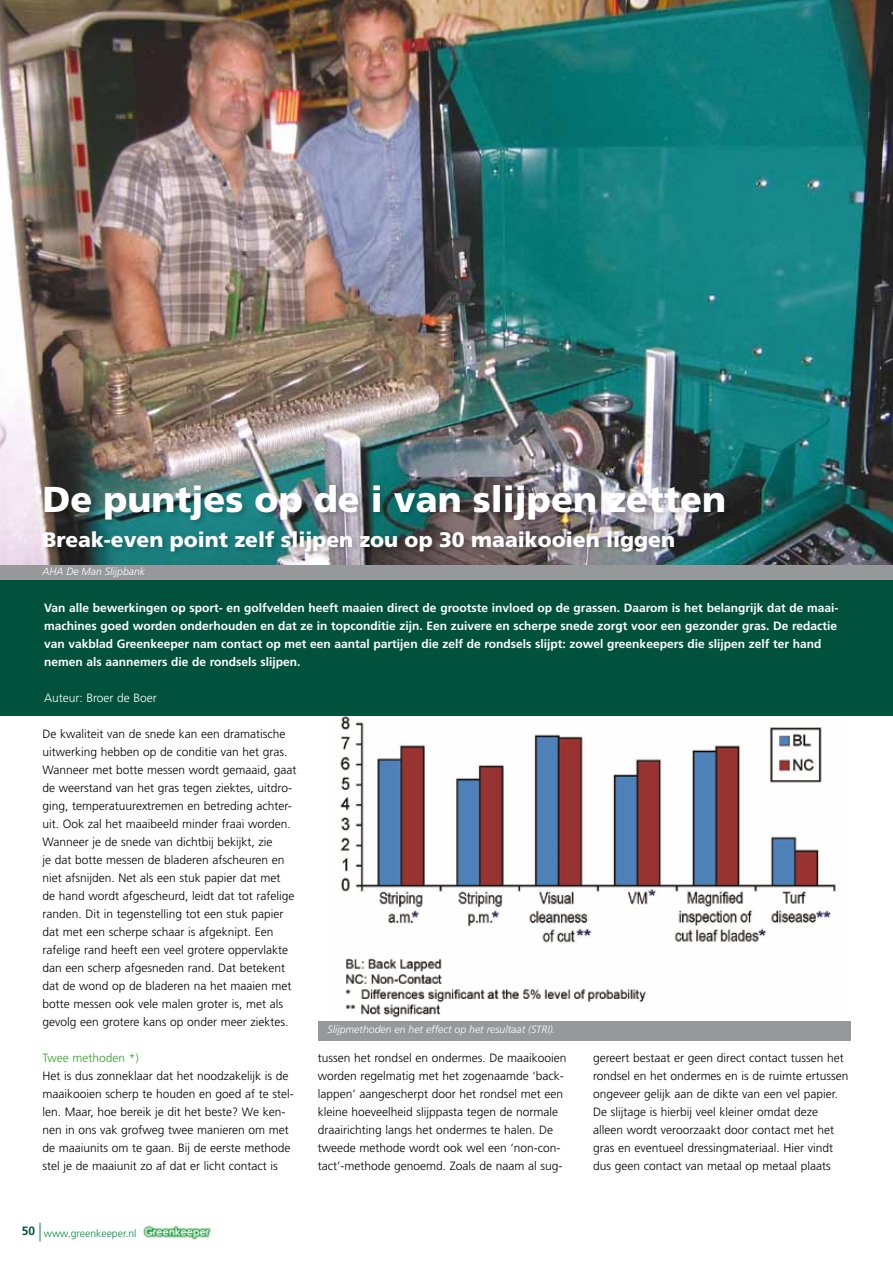
<style>
.page{position:relative;width:893px;height:1263px;background:#fff}
.page>*{position:absolute;margin:0;border:0;box-sizing:border-box;transform-origin:0 0}
.t1{font:900 36px "Frutiger";color:#fff}
.t2{font:900 21px "Frutiger";color:#fff}
.t3{font:300 12px/18px "Frutiger";color:#000}
.t4{font:700 12px/18px "Frutiger";color:#fff}
.t5{font:300 12px "Frutiger";color:#fff}
.t6{font:300 12px "Frutiger";color:#35a32c}
.t7{font:italic 300 10.5px "Frutiger";color:#fff}
.t8{font:300 10.5px "Frutiger";color:#008b45}
.s1{font-weight:700;font-size:12px;color:#00523c}
</style>
<div class="page">
<img style="left:143px;top:1225px;width:68px;height:15px">
<svg style="left:40px;top:1223px;width:1px;height:18px"></svg>
<img style="left:0;top:0;width:893px;height:565px">
<div style="left:44px;top:483px;width:688px;height:44px;background:#000;opacity:.2"></div>
<div style="left:42px;top:529px;width:639px;height:29px;background:#000;opacity:.2"></div>
<div style="left:0;top:565px;width:893px;height:19px;background:#97989a"></div>
<img style="left:331px;top:715px;width:513px;height:303px">
<div style="left:318px;top:1021px;width:532px;height:19px;background:#97989a"></div>
<div style="left:0;top:580px;width:893px;height:135px;background:#00523c"></div>
<h1 class="t1" style="left:43px;top:477px;width:685px">De puntjes op de i van slijpen zetten</h1>
<h2 class="t2" style="left:43px;top:526px;width:634px">Break-even point zelf slijpen zou op 30 maaikooien liggen</h2>
<p class="t7" style="left:43px;top:566px;width:104px">AHA De Man Slijpbank</p>
<p class="t4" style="left:44px;top:599px;width:796px">Van alle bewerkingen op sport- en golfvelden heeft maaien direct de grootste invloed op de grassen. Daarom is het belangrijk dat de maai&shy;machines goed worden onderhouden en dat ze in topconditie zijn. Een zuivere en scherpe snede zorgt voor een gezonder gras. De redactie van vakblad Greenkeeper nam contact op met een aantal partijen die zelf de rondsels slijpt: zowel greenkeepers die slijpen zelf ter hand nemen als aannemers die de rondsels slijpen.</p>
<p class="t5" style="left:44px;top:691px;width:114px">Auteur: Broer de Boer</p>
<p class="t3" style="left:43px;top:725px;width:256px">De kwaliteit van de snede kan een dramatische uitwerking hebben op de conditie van het gras.<br>Wanneer met botte messen wordt gemaaid, gaat de weerstand van het gras tegen ziektes, uitdro&shy;ging, temperatuurextremen en betreding achter&shy;uit. Ook zal het maaibeeld minder fraai worden.<br>Wanneer je de snede van dichtbij bekijkt, zie<br>je dat botte messen de bladeren afscheuren en niet afsnijden. Net als een stuk papier dat met<br>de hand wordt afgescheurd, leidt dat tot rafelige randen. Dit in tegenstelling tot een stuk papier dat met een scherpe schaar is afgeknipt. Een rafelige rand heeft een veel grotere oppervlakte dan een scherp afgesneden rand. Dat betekent dat de wond op de bladeren na het maaien met botte messen ook vele malen groter is, met als gevolg een grotere kans op onder meer ziektes.</p>
<p class="t6" style="left:43px;top:1051px;width:98px">Twee methoden *)</p>
<p class="t3" style="left:43px;top:1067px;width:253px">Het is dus zonneklaar dat het noodzakelijk is de maaikooien scherp te houden en goed af te stel&shy;len. Maar, hoe bereik je dit het beste? We ken&shy;nen in ons vak grofweg twee manieren om met de maaiunits om te gaan. Bij de eerste methode stel je de maaiunit zo af dat er licht contact is</p>
<p class="t7" style="left:327px;top:1023px;width:230px">Slijpmethoden en het effect op het resultaat (STRI).</p>
<p class="t3" style="left:318px;top:1049px;width:250px">tussen het rondsel en ondermes. De maaikooien worden regelmatig met het zogenaamde ‘back&shy;lappen’ aangescherpt door het rondsel met een kleine hoeveelheid slijppasta tegen de normale draairichting langs het ondermes te halen. De tweede methode wordt ook wel een ‘non-con&shy;tact’-methode genoemd. Zoals de naam al sug-</p>
<p class="t3" style="left:593px;top:1049px;width:257px">gereert bestaat er geen direct contact tussen het rondsel en het ondermes en is de ruimte ertussen ongeveer gelijk aan de dikte van een vel papier.<br>De slijtage is hierbij veel kleiner omdat deze alleen wordt veroorzaakt door contact met het gras en eventueel dressingmateriaal. Hier vindt dus geen contact van metaal op metaal plaats</p>
<p class="t8" style="left:22px;top:1227px;width:116px"><span class="s1">50</span> www.greenkeeper.nl</p>
</div>
